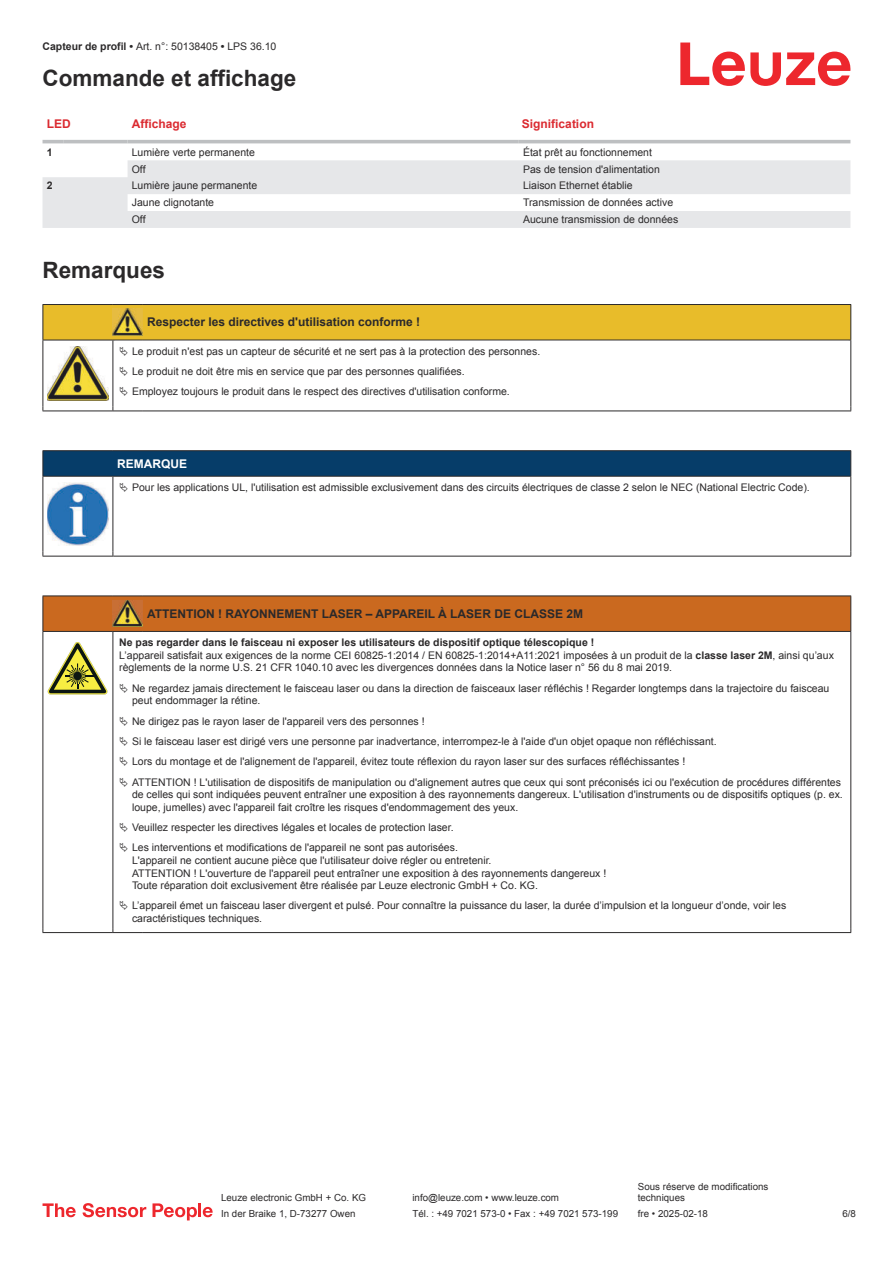
<style>
.page{position:relative;width:893px;height:1263px;background:#fff}
.page>*{position:absolute;margin:0;border:0;box-sizing:border-box;transform-origin:0 0}
.t1{font:700 22.5px "Arial";color:#2b292a}
.t2{font:700 12px "Arial";color:#2b292a}
.t3{font:700 12px "Arial";color:#db2a30}
.t4{font:700 12px "Arial";color:#fff}
.t5{font:10.5px/12.6px "Arial";color:#2b292a}
.t6{font:700 10.5px "Arial";color:#2b292a}
.t7{font:9.75px/11.7px "Arial";color:#2b292a}
.s1{font-weight:700}
</style>
<div class="page">
<svg style="left:680px;top:43px;width:170px;height:43px"></svg>
<svg style="left:43px;top:143px;width:807px;height:1px"></svg>
<svg style="left:43px;top:160px;width:807px;height:68px;fill:#e6e7e9"></svg>
<hr style="left:43px;top:140px;width:21px;height:3px;background:#bdbfc1">
<hr style="left:64px;top:140px;width:64px;height:3px;background:#bdbfc1">
<hr style="left:128px;top:140px;width:391px;height:3px;background:#bdbfc1">
<hr style="left:519px;top:140px;width:331px;height:3px;background:#bdbfc1">
<svg style="left:43px;top:1203px;width:33px;height:14px"></svg>
<svg style="left:83px;top:1203px;width:63px;height:14px"></svg>
<svg style="left:153px;top:1203px;width:44px;height:17px"></svg>
<hr style="left:198px;top:1203px;width:3px;height:14px;background:#ed272d">
<svg style="left:203px;top:1207px;width:10px;height:10px"></svg>
<hr style="left:43px;top:411px;width:70px;height:1px;background:#2b292a">
<hr style="left:113px;top:411px;width:30px;height:1px;background:#2b292a">
<hr style="left:143px;top:411px;width:708px;height:1px;background:#2b292a">
<svg style="left:44px;top:477px;width:806px;height:79px"></svg>
<hr style="left:43px;top:450px;width:70px;height:1px;background:#2b292a">
<hr style="left:43px;top:476px;width:70px;height:1px;background:#2b292a">
<hr style="left:113px;top:450px;width:738px;height:1px;background:#2b292a">
<svg style="left:43px;top:451px;width:808px;height:25px;background:#063c67"></svg>
<hr style="left:113px;top:476px;width:738px;height:1px;background:#2b292a">
<hr style="left:43px;top:477px;width:1px;height:75px;background:#2b292a">
<hr style="left:113px;top:477px;width:1px;height:75px;background:#2b292a">
<hr style="left:850px;top:477px;width:1px;height:75px;background:#2b292a">
<hr style="left:43px;top:556px;width:70px;height:1px;background:#2b292a">
<hr style="left:113px;top:556px;width:738px;height:1px;background:#2b292a">
<img style="left:47px;top:483px;width:61px;height:62px">
<div style="left:115px;top:477px;width:734px;height:20px;background:#fff"></div>
<div style="left:44px;top:596px;width:806px;height:35px;background:#ca691f"></div>
<hr style="left:43px;top:595px;width:70px;height:1px;background:#2b292a">
<hr style="left:43px;top:596px;width:1px;height:35px;background:#2b292a">
<hr style="left:43px;top:631px;width:70px;height:1px;background:#2b292a">
<hr style="left:113px;top:595px;width:30px;height:1px;background:#2b292a">
<hr style="left:113px;top:631px;width:30px;height:1px;background:#2b292a">
<hr style="left:143px;top:595px;width:708px;height:1px;background:#2b292a">
<hr style="left:850px;top:596px;width:1px;height:35px;background:#2b292a">
<hr style="left:143px;top:631px;width:708px;height:1px;background:#2b292a">
<hr style="left:43px;top:632px;width:1px;height:296px;background:#2b292a">
<hr style="left:113px;top:632px;width:1px;height:296px;background:#2b292a">
<hr style="left:850px;top:632px;width:1px;height:296px;background:#2b292a">
<hr style="left:43px;top:932px;width:70px;height:1px;background:#2b292a">
<hr style="left:113px;top:932px;width:30px;height:1px;background:#2b292a">
<hr style="left:143px;top:932px;width:708px;height:1px;background:#2b292a">
<img style="left:113px;top:600px;width:30px;height:26px">
<svg style="left:47px;top:642px;width:60px;height:52px"></svg>
<svg style="left:43px;top:304px;width:808px;height:107px"></svg>
<p class="t5" style="left:43px;top:41px;width:235px"><span class="s1">Capteur de profil •</span> Art. n°: 50138405 <span class="s1">•</span> LPS 36.10</p>
<h1 class="t1" style="left:43px;top:70px;width:255px">Commande et affichage</h1>
<p class="t3" style="left:47px;top:119px;width:25px">LED</p>
<p class="t3" style="left:132px;top:119px;width:56px">Affichage</p>
<p class="t3" style="left:522px;top:119px;width:74px">Signification</p>
<p class="t6" style="left:47px;top:148px;width:7px">1</p>
<p class="t5" style="left:132px;top:147px;width:125px">Lumière verte permanente</p>
<p class="t5" style="left:523px;top:147px;width:130px">État prêt au fonctionnement</p>
<p class="t5" style="left:132px;top:163px;width:15px">Off</p>
<p class="t5" style="left:523px;top:163px;width:138px">Pas de tension d'alimentation</p>
<p class="t6" style="left:47px;top:182px;width:7px">2</p>
<p class="t5" style="left:132px;top:180px;width:127px">Lumière jaune permanente</p>
<p class="t5" style="left:523px;top:180px;width:111px">Liaison Ethernet établie</p>
<p class="t5" style="left:132px;top:197px;width:84px">Jaune clignotante</p>
<p class="t5" style="left:523px;top:197px;width:152px">Transmission de données active</p>
<p class="t5" style="left:132px;top:214px;width:15px">Off</p>
<p class="t5" style="left:523px;top:214px;width:157px">Aucune transmission de données</p>
<h1 class="t1" style="left:43px;top:262px;width:124px">Remarques</h1>
<p class="t2" style="left:147px;top:318px;width:274px">Respecter les directives d'utilisation conforme !</p>
<p class="t5" style="left:132px;top:342px;width:410px;line-height:20.2px">Le produit n'est pas un capteur de sécurité et ne sert pas à la protection des personnes.<br>Le produit ne doit être mis en service que par des personnes qualifiées.<br>Employez toujours le produit dans le respect des directives d'utilisation conforme.</p>
<p class="t4" style="left:117px;top:459px;width:71px">REMARQUE</p>
<p class="t5" style="left:132px;top:482px;width:679px">Pour les applications UL, l'utilisation est admissible exclusivement dans des circuits électriques de classe 2 selon le NEC (National Electric Code).</p>
<p class="t2" style="left:147px;top:609px;width:437px">ATTENTION ! RAYONNEMENT LASER – APPAREIL À LASER DE CLASSE 2M</p>
<p class="t5" style="left:119px;top:637px;width:716px"><span class="s1">Ne pas regarder dans le faisceau ni exposer les utilisateurs de dispositif optique télescopique !<br></span>L’appareil satisfait aux exigences de la norme CEI 60825-1:2014 / EN 60825-1:2014+A11:2021 imposées à un produit de la <span class="s1">classe laser 2M</span>, ainsi qu’aux règlements de la norme U.S. 21 CFR 1040.10 avec les divergences données dans la Notice laser n° 56 du 8 mai 2019.</p>
<p class="t5" style="left:132px;top:683px;width:699px">Ne regardez jamais directement le faisceau laser ou dans la direction de faisceaux laser réfléchis ! Regarder longtemps dans la trajectoire du faisceau peut endommager la rétine.</p>
<p class="t5" style="left:132px;top:712px;width:710px;line-height:20.2px">Ne dirigez pas le rayon laser de l'appareil vers des personnes !<br>Si le faisceau laser est dirigé vers une personne par inadvertance, interrompez-le à l'aide d'un objet opaque non réfléchissant.<br>Lors du montage et de l'alignement de l'appareil, évitez toute réflexion du rayon laser sur des surfaces réfléchissantes !<br>ATTENTION ! L'utilisation de dispositifs de manipulation ou d'alignement autres que ceux qui sont préconisés ici ou l'exécution de procédures différentes</p>
<p class="t5" style="left:132px;top:789px;width:712px">de celles qui sont indiquées peuvent entraîner une exposition à des rayonnements dangereux. L'utilisation d'instruments ou de dispositifs optiques (p. ex. loupe, jumelles) avec l'appareil fait croître les risques d'endommagement des yeux.</p>
<p class="t5" style="left:132px;top:818px;width:327px;line-height:20.2px">Veuillez respecter les directives légales et locales de protection laser.<br>Les interventions et modifications de l'appareil ne sont pas autorisées.</p>
<p class="t5" style="left:132px;top:855px;width:476px">L'appareil ne contient aucune pièce que l'utilisateur doive régler ou entretenir.<br>ATTENTION ! L'ouverture de l'appareil peut entraîner une exposition à des rayonnements dangereux !<br>Toute réparation doit exclusivement être réalisée par Leuze electronic GmbH + Co. KG.</p>
<p class="t5" style="left:132px;top:900px;width:656px">L’appareil émet un faisceau laser divergent et pulsé. Pour connaître la puissance du laser, la durée d’impulsion et la longueur d’onde, voir les caractéristiques techniques.</p>
<p class="t7" style="left:221px;top:1193px;width:146px">Leuze electronic GmbH + Co. KG</p>
<p class="t7" style="left:412px;top:1193px;width:148px">info@leuze.com • www.leuze.com</p>
<p class="t7" style="left:638px;top:1181px;width:132px">Sous réserve de modifications techniques</p>
<p class="t7" style="left:221px;top:1209px;width:136px">In der Braike 1, D-73277 Owen</p>
<p class="t7" style="left:412px;top:1209px;width:207px">Tél. : +49 7021 573-0 • Fax : +49 7021 573-199</p>
<p class="t7" style="left:638px;top:1209px;width:72px">fre • 2025-02-18</p>
<p class="t7" style="left:842px;top:1209px;width:15px">6 /8</p>
</div>
